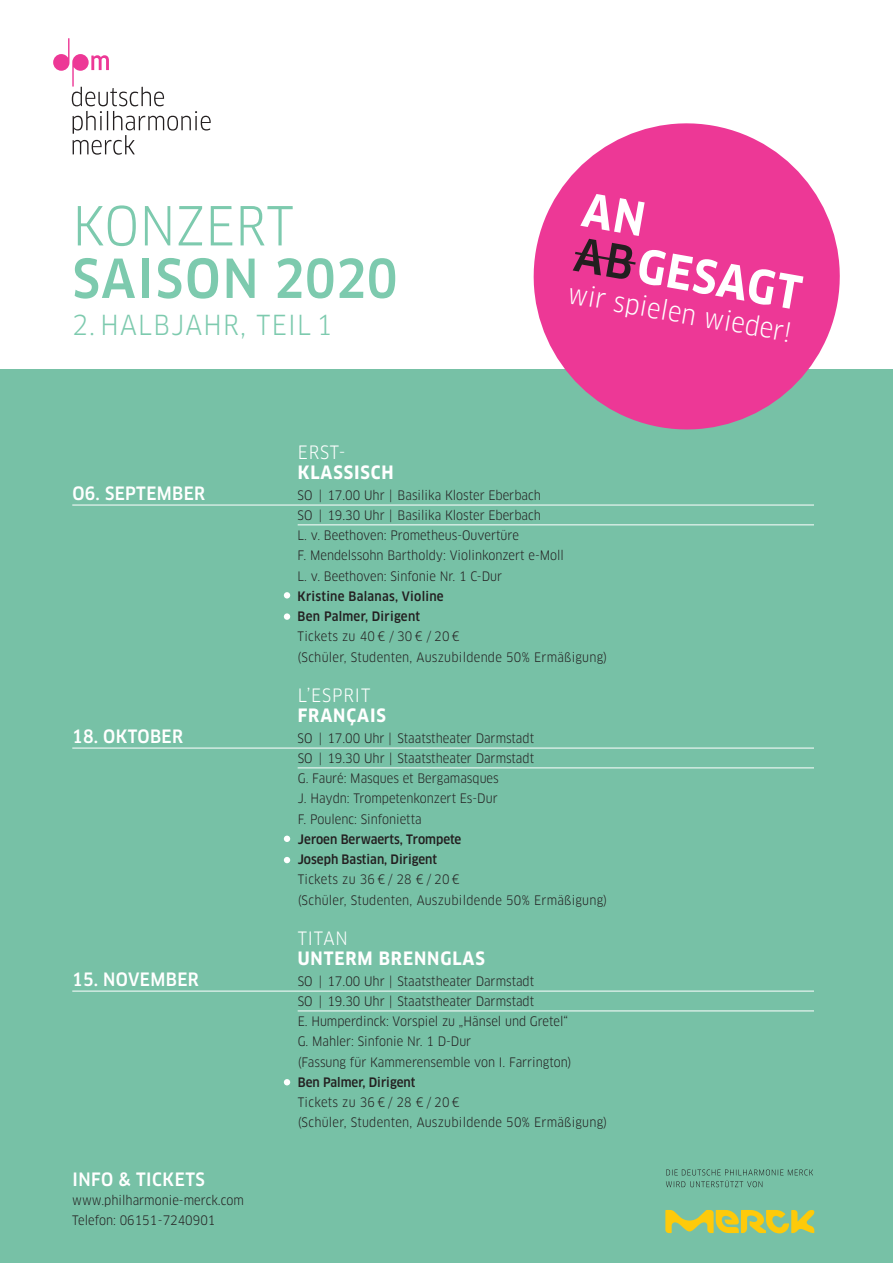
<style>
.page{position:relative;width:893px;height:1263px;background:#fff}
.page>*{position:absolute;margin:0;border:0;box-sizing:border-box;transform-origin:0 0}
.t1{font:500 52.5px "Clan Pro Narr";letter-spacing:.035em;color:#7dcaae}
.t2{font:52.5px "Clan Pro Narr";letter-spacing:.01em;color:#7dcaae}
.t3{font:700 45.45px/45.5px "Clan Pro Narr";color:#fff}
.t4{font:27px "Clan Pro Narr";letter-spacing:.05em;color:#7dcaae}
.t5{font:26.1px "Clan Pro Narr";color:#fff}
.t6{font:500 18px "Clan Pro Narr";letter-spacing:.02em;color:#fff}
.t7{font:700 18px "Clan Pro Narr";letter-spacing:.05em;color:#fff}
.t8{font:18px "Clan Pro Narr";letter-spacing:.05em;color:#fff}
.t9{font:12.75px/20.2px "Clan Pro Narr";color:#231f20}
.t10{font:12.75px/20.2px "Clan Pro Narr";letter-spacing:.02em;color:#231f20}
.t11{font:500 12.75px/20.2px "Clan Pro Narr";color:#231f20}
.t12{font:500 12.75px/20.2px "Clan Pro Narr";letter-spacing:.02em;color:#231f20}
.s1{font-weight:500;color:#231f20}
</style>
<div class="page">
<div style="left:0;top:370px;width:893px;height:893px;background:#77c1a6"></div>
<svg style="left:53px;top:38px;width:158px;height:117px"></svg>
<hr style="left:72px;top:505px;width:749px;height:1px;background:#fff">
<hr style="left:72px;top:748px;width:749px;height:1px;background:#fff">
<hr style="left:72px;top:991px;width:749px;height:1px;background:#fff">
<svg style="left:284px;top:592px;width:6px;height:6px"></svg>
<div style="left:284px;top:613px;width:6px;height:7px;background:#fff;border-radius:50%"></div>
<svg style="left:284px;top:836px;width:6px;height:6px"></svg>
<svg style="left:284px;top:857px;width:6px;height:6px"></svg>
<svg style="left:284px;top:1079px;width:6px;height:6px"></svg>
<hr style="left:298px;top:524px;width:516px;height:1px;background:#fff">
<hr style="left:298px;top:767px;width:516px;height:1px;background:#fff">
<hr style="left:298px;top:1010px;width:516px;height:1px;background:#fff">
<svg style="left:521px;top:123px;width:331px;height:307px;fill:#ed3896"></svg>
<svg style="left:573px;top:250px;width:65px;height:16px"></svg>
<div style="left:814px;top:457px;width:75px;height:806px;background:#77c1a6"></div>
<svg style="left:666px;top:1169px;width:147px;height:18px"></svg>
<svg style="left:665px;top:1210px;width:149px;height:23px"></svg>
<h1 class="t2" style="left:73px;top:195px;width:223px">KONZERT</h1>
<h1 class="t1" style="left:73px;top:248px;width:327px">SAISON 2020</h1>
<h3 class="t4" style="left:72px;top:309px;width:261px">2. HALBJAHR, TEIL 1</h3>
<h3 class="t8" style="left:298px;top:442px;width:49px">ERST-</h3>
<h3 class="t7" style="left:298px;top:462px;width:98px">KLASSISCH</h3>
<h2 class="t3" style="left:587px;top:187px;width:231px;rotate:10deg">AN<br><span class="s1">AB</span>GESAGT</h2>
<h3 class="t5" style="left:571px;top:278px;width:228px;rotate:10deg">wir spielen wieder!</h3>
<h3 class="t6" style="left:72px;top:482px;width:134px">O6. SEPTEMBER</h3>
<p class="t9" style="left:298px;top:485px;width:268px">SO | 17.00 Uhr | Basilika Kloster Eberbach<br>SO | 19.30 Uhr | Basilika Kloster Eberbach<br>L. v. Beethoven: Prometheus-Ouvertüre<br>F. Mendelssohn Bartholdy: Violinkonzert e-Moll L. v. Beethoven: Sinfonie Nr. 1 C-Dur</p>
<p class="t12" style="left:298px;top:586px;width:148px">Kristine Balanas, Violine<br>Ben Palmer, Dirigent</p>
<p class="t10" style="left:298px;top:626px;width:311px">Tickets zu 40 € / 30 € / 20 €<br>(Schüler, Studenten, Auszubildende 50% Ermäßigung)</p>
<h3 class="t8" style="left:298px;top:685px;width:74px">L’ESPRIT</h3>
<h3 class="t7" style="left:298px;top:705px;width:90px">FRANÇAIS</h3>
<h3 class="t6" style="left:72px;top:725px;width:112px">18. OKTOBER</h3>
<p class="t9" style="left:298px;top:728px;width:238px">SO | 17.00 Uhr | Staatstheater Darmstadt SO | 19.30 Uhr | Staatstheater Darmstadt G. Fauré: Masques et Bergamasques<br>J. Haydn: Trompetenkonzert Es-Dur<br>F. Poulenc: Sinfonietta</p>
<p class="t11" style="left:298px;top:829px;width:165px">Jeroen Berwaerts, Trompete<br>Joseph Bastian, Dirigent</p>
<p class="t10" style="left:298px;top:869px;width:311px">Tickets zu 36 € / 28 € / 20 €<br>(Schüler, Studenten, Auszubildende 50% Ermäßigung)</p>
<h3 class="t8" style="left:298px;top:928px;width:52px">TITAN</h3>
<h3 class="t7" style="left:298px;top:948px;width:189px">UNTERM BRENNGLAS</h3>
<h3 class="t6" style="left:72px;top:968px;width:128px">15. NOVEMBER</h3>
<p class="t9" style="left:298px;top:971px;width:275px">SO | 17.00 Uhr | Staatstheater Darmstadt<br>SO | 19.30 Uhr | Staatstheater Darmstadt<br>E. Humperdinck: Vorspiel zu „Hänsel und Gretel“ G. Mahler: Sinfonie Nr. 1 D-Dur<br>(Fassung für Kammerensemble von I. Farrington)</p>
<p class="t11" style="left:298px;top:1072px;width:119px">Ben Palmer, Dirigent</p>
<p class="t10" style="left:298px;top:1092px;width:311px">Tickets zu 36 € / 28 € / 20 €<br>(Schüler, Studenten, Auszubildende 50% Ermäßigung)</p>
<h3 class="t6" style="left:72px;top:1169px;width:134px">INFO &amp; TICKETS</h3>
<p class="t9" style="left:72px;top:1191px;width:173px;line-height:19.5px">www.philharmonie-merck.com<br>Telefon: 06151-7240901</p>
</div>
